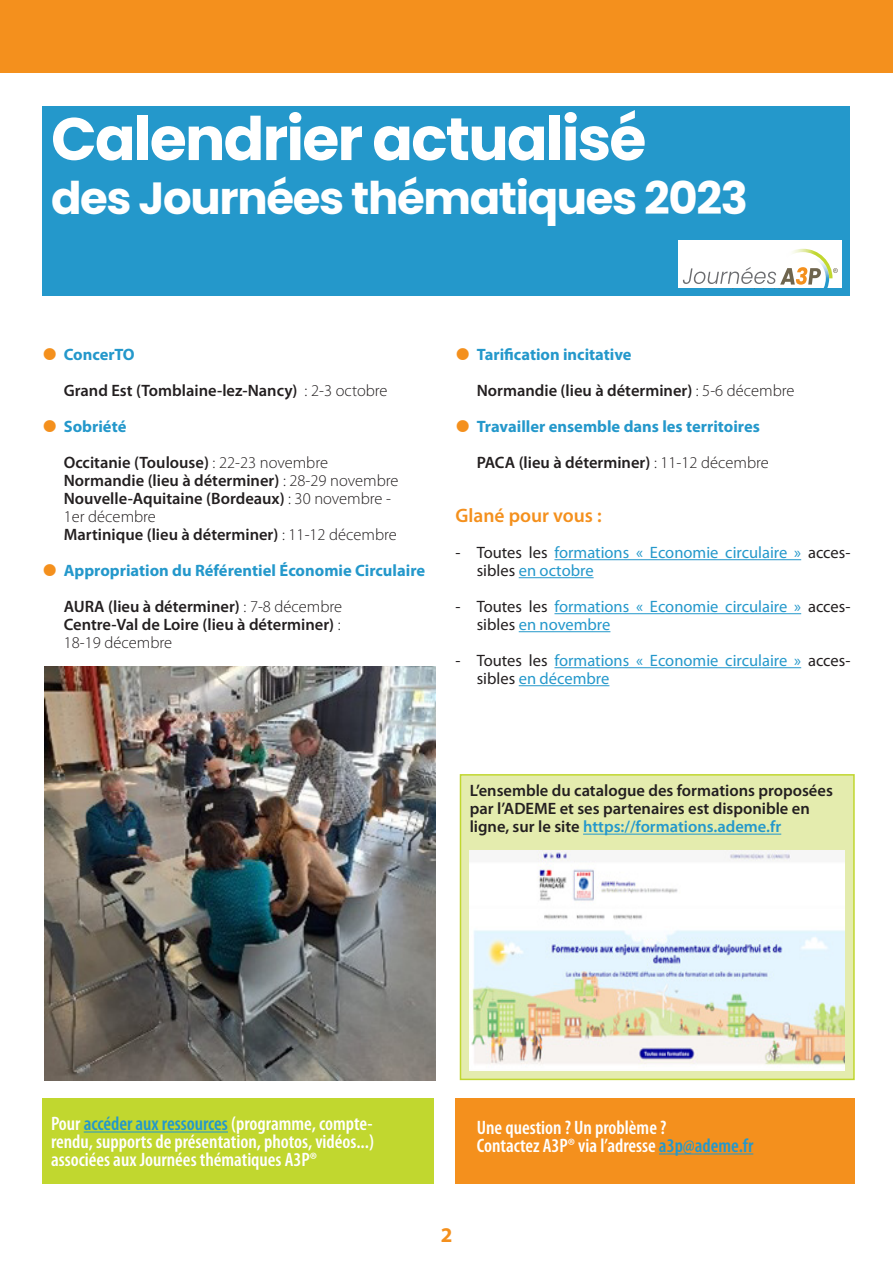
<style>
.page{position:relative;width:893px;height:1263px;background:#fff}
.page>*{position:absolute;margin:0;border:0;box-sizing:border-box;transform-origin:0 0}
.t1{font:700 60px "Poppins";letter-spacing:-.03em;color:#fff}
.t2{font:700 45px "Poppins";letter-spacing:-.03em;color:#fff}
.t3{font:700 21px "Myriad Pro";color:#f4901d}
.t4{font:600 condensed 19.5px/18px "Myriad Pro";color:#fff;text-align:justify}
.t5{font:600 19.5px "Myriad Pro";color:#f4901d}
.t6{font:600 16.5px/18px "Myriad Pro";color:#231f20}
.t7{font:16.5px/18px "Myriad Pro";color:#2498cb}
.t8{font:700 16.5px "Myriad Pro";color:#2498cb}
.t9{font:300 16.5px "Myriad Pro";color:#231f20}
.s1{font-weight:300}
.s2{color:#231f20}
.s3{color:#2498cb}
</style>
<div class="page">
<div style="left:0;top:0;width:893px;height:72px;background:#f4901d"></div>
<hr style="left:554px;top:559px;width:247px;height:1px;background:#2498cb">
<hr style="left:519px;top:577px;width:75px;height:1px;background:#2498cb">
<hr style="left:554px;top:613px;width:247px;height:1px;background:#2498cb">
<hr style="left:519px;top:631px;width:91px;height:1px;background:#2498cb">
<hr style="left:554px;top:667px;width:247px;height:1px;background:#2498cb">
<hr style="left:519px;top:685px;width:90px;height:1px;background:#2498cb">
<div style="left:43px;top:106px;width:807px;height:190px;background:#2498cb"></div>
<div style="left:678px;top:240px;width:164px;height:48px;background:#fff"></div>
<svg style="left:825px;top:278px;width:4px;height:10px"></svg>
<svg style="left:792px;top:249px;width:40px;height:29px"></svg>
<svg style="left:833px;top:268px;width:5px;height:5px"></svg>
<svg style="left:682px;top:267px;width:143px;height:22px"></svg>
<div style="left:455px;top:1098px;width:400px;height:85px;background:#f4901d"></div>
<hr style="left:659px;top:1153px;width:94px;height:1px;background:#2498cb">
<div style="left:43px;top:1098px;width:391px;height:85px;background:#c1d72f"></div>
<hr style="left:84px;top:1131px;width:144px;height:1px;background:#2498cb">
<div style="left:460px;top:775px;width:394px;height:304px;background:#e4ecae"></div>
<hr style="left:583px;top:834px;width:198px;height:1px;background:#2498cb">
<div style="left:460px;top:774px;width:395px;height:306px;border:2px solid #c1d72f"></div>
<img style="left:470px;top:850px;width:375px;height:220px">
<img style="left:45px;top:666px;width:390px;height:414px">
<p class="t1" style="left:51px;top:104px;width:597px">Calendrier actualisé</p>
<p class="t2" style="left:51px;top:172px;width:699px">des Journées thématiques 2023</p>
<p class="t8" style="left:64px;top:344px;width:72px">ConcerTO</p>
<p class="t6" style="left:64px;top:381px;width:325px">Grand Est (Tomblaine-lez-Nancy) <span class="s1">: 2-3 octobre</span></p>
<p class="t8" style="left:64px;top:416px;width:64px">Sobriété</p>
<p class="t6" style="left:64px;top:453px;width:266px">Occitanie (Toulouse) <span class="s1">: 22-23 novembre</span></p>
<p class="t6" style="left:64px;top:471px;width:336px">Normandie (lieu à déterminer) <span class="s1">: 28-29 novembre</span></p>
<p class="t6" style="left:64px;top:489px;width:329px">Nouvelle-Aquitaine (Bordeaux) <span class="s1">: 30 novembre -<br>1er décembre</span></p>
<p class="t6" style="left:64px;top:525px;width:335px">Martinique (lieu à déterminer) <span class="s1">: 11-12 décembre</span></p>
<p class="t8" style="left:64px;top:560px;width:363px">Appropriation du Référentiel Économie Circulaire</p>
<p class="t6" style="left:64px;top:597px;width:280px">AURA (lieu à déterminer) <span class="s1">: 7-8 décembre</span></p>
<p class="t6" style="left:64px;top:615px;width:278px">Centre-Val de Loire (lieu à déterminer) <span class="s1">:</span></p>
<p class="t9" style="left:64px;top:633px;width:110px">18-19 décembre</p>
<p class="t8" style="left:477px;top:344px;width:156px">Tarification incitative</p>
<p class="t6" style="left:477px;top:381px;width:319px">Normandie (lieu à déterminer) <span class="s1">: 5-6 décembre</span></p>
<p class="t8" style="left:477px;top:416px;width:285px">Travailler ensemble dans les territoires</p>
<p class="t6" style="left:477px;top:453px;width:294px">PACA (lieu à déterminer) <span class="s1">: 11-12 décembre</span></p>
<p class="t5" style="left:455px;top:503px;width:148px">Glané pour vous :</p>
<p class="t7" style="left:477px;top:543px;width:375px;text-indent:-21px"><span class="s2">- Toutes les</span> formations « Economie circulaire » <span class="s2">acces&shy;sibles</span> en octobre</p>
<p class="t7" style="left:477px;top:597px;width:375px;text-indent:-21px"><span class="s2">- Toutes les</span> formations « Economie circulaire » <span class="s2">acces&shy;sibles</span> en novembre</p>
<p class="t7" style="left:477px;top:651px;width:375px;text-indent:-21px"><span class="s2">- Toutes les</span> formations « Economie circulaire » <span class="s2">acces&shy;sibles</span> en décembre</p>
<p class="t6" style="left:470px;top:781px;width:365px">L’ensemble du catalogue des formations proposées par l’ADEME et ses partenaires est disponible en ligne, sur le site <span class="s3">https://formations.ademe.fr</span></p>
<p class="t4" style="left:51px;top:1115px;width:324px">Pour <span class="s3">accéder aux ressources</span> (programme, compte&shy;rendu, supports de présentation, photos, vidéos...) associées aux Journées thématiques A3P®</p>
<p class="t4" style="left:477px;top:1119px;width:191px">Une question ? Un problème ?</p>
<p class="t4" style="left:477px;top:1137px;width:278px">Contactez A3P® via l’adresse <span class="s3">a3p@ademe.fr</span></p>
<p class="t3" style="left:441px;top:1221px;width:13px">2</p>
</div>
